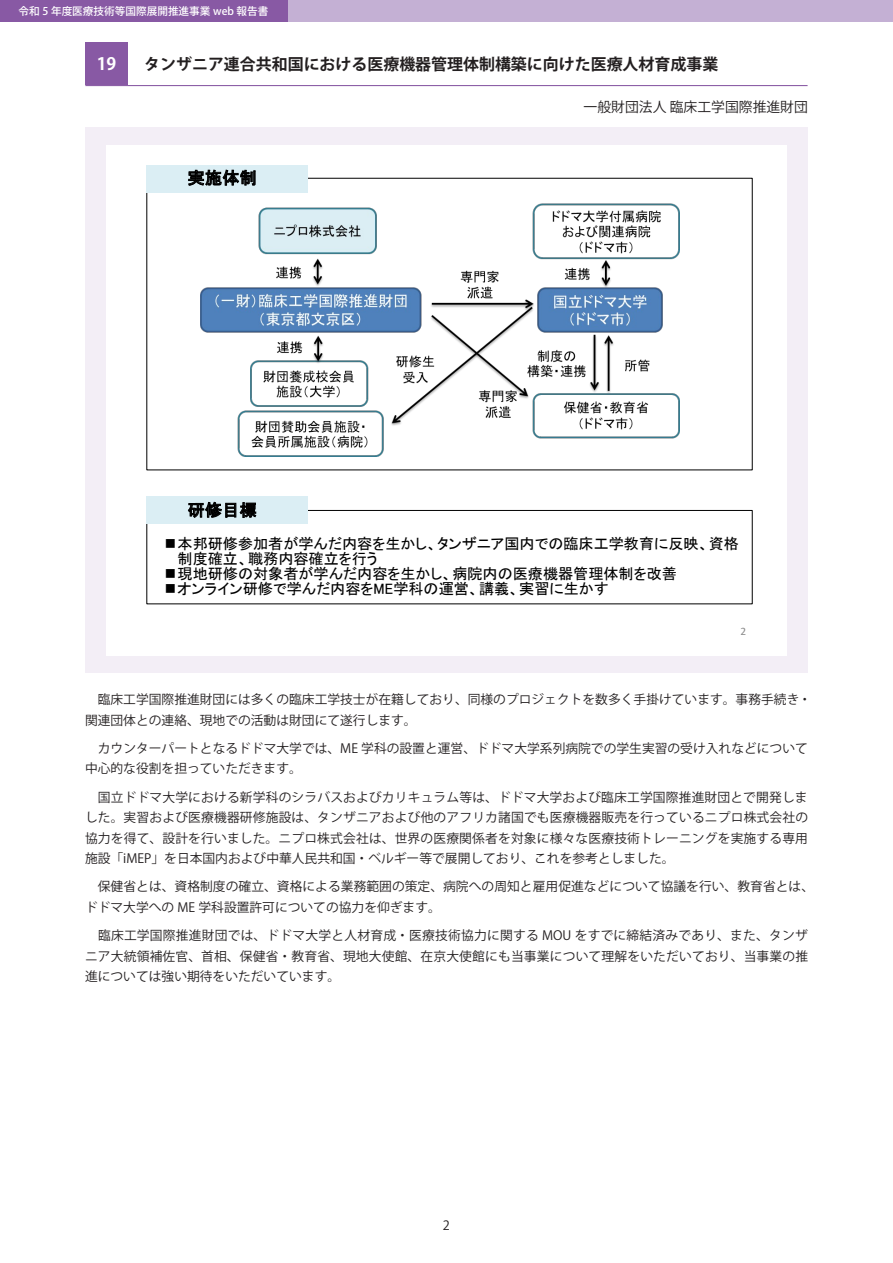
<style>
.page{position:relative;width:893px;height:1263px;background:#fff}
.page>*{position:absolute;margin:0;border:0;box-sizing:border-box;transform-origin:0 0}
.t1{font:700 16.95px "Koz Go Pr 6 N";color:#fff}
.t2{font:16.65px "MS P Gothic";letter-spacing:.02em;color:#000}
.t3{font:700 15.9px "Koz Go Pr 6 N";color:#231f20}
.t4{font:15.15px/15.1px "MS P Gothic";color:#000}
.t5{font:13.8px "Koz Go Pr 6 N";color:#231f20}
.t6{font:12.75px/20.2px "Koz Go Pr 6 N";color:#231f20}
.t7{font:11.4px "Calibri";color:#898989}
.t8{font:500 10.65px "Koz Go Pr 6 N";color:#fff}
</style>
<div class="page">
<div style="left:0;top:0;width:893px;height:21px;background:#c4b0d4"></div>
<div style="left:86px;top:128px;width:722px;height:545px;background:#f3eef6"></div>
<div style="left:0;top:0;width:287px;height:21px;background:#8859a4"></div>
<hr style="left:85px;top:85px;width:723px;height:1px;background:#8859a4">
<div style="left:85px;top:43px;width:43px;height:42px;background:#8859a4"></div>
<div style="left:107px;top:145px;width:680px;height:510px;background:#fff"></div>
<div style="left:147px;top:164px;width:161px;height:28px;background:#dbeef4"></div>
<div style="left:146px;top:510px;width:607px;height:94px;border:1px solid #000"></div>
<div style="left:147px;top:497px;width:161px;height:27px;background:#dbeef4"></div>
<img style="left:200px;top:204px;width:479px;height:253px">
<p class="t8" style="left:19px;top:5px;width:251px">令和 5 年度医療技術等国際展開推進事業 web 報告書</p>
<h1 class="t1" style="left:97px;top:54px;width:21px">19</h1>
<p class="t3" style="left:144px;top:56px;width:576px">タンザニア連合共和国における医療機器管理体制構築に向けた医療人材育成事業</p>
<p class="t5" style="left:584px;top:99px;width:226px">一般財団法人 臨床工学国際推進財団</p>
<h2 class="t2" style="left:188px;top:169px;width:71px">実施体制</h2>
<h2 class="t2" style="left:188px;top:502px;width:71px">研修目標</h2>
<p class="t4" style="left:178px;top:535px;width:563px;text-indent:-13px">■本邦研修参加者が学んだ内容を生かし、タンザニア国内での臨床工学教育に反映、資格制度確立、職務内容確立を行う</p>
<p class="t4" style="left:165px;top:566px;width:514px">■現地研修の対象者が学んだ内容を生かし、病院内の医療機器管理体制を改善</p>
<p class="t4" style="left:165px;top:581px;width:445px">■オンライン研修で学んだ内容をME学科の運営、講義、実習に生かす</p>
<p class="t7" style="left:740px;top:623px;width:7px">2</p>
<p class="t6" style="left:85px;top:690px;width:728px">　臨床工学国際推進財団には多くの臨床工学技士が在籍しており、同様のプロジェクトを数多く手掛けています。事務手続き・関連団体との連絡、現地での活動は財団にて遂行します。</p>
<p class="t6" style="left:85px;top:739px;width:724px">　カウンターパートとなるドドマ大学では、ME 学科の設置と運営、ドドマ大学系列病院での学生実習の受け入れなどについて中心的な役割を担っていただきます。</p>
<p class="t6" style="left:85px;top:788px;width:725px;text-align:justify">　国立ドドマ大学における新学科のシラバスおよびカリキュラム等は、ドドマ大学および臨床工学国際推進財団とで開発しました。実習および医療機器研修施設は、タンザニアおよび他のアフリカ諸国でも医療機器販売を行っているニプロ株式会社の協力を得て、設計を行いました。ニプロ株式会社は、世界の医療関係者を対象に様々な医療技術トレーニングを実施する専用施設「iMEP」を日本国内および中華人民共和国・ベルギー等で展開しており、これを参考としました。</p>
<p class="t6" style="left:85px;top:877px;width:731px">　保健省とは、資格制度の確立、資格による業務範囲の策定、病院への周知と雇用促進などについて協議を行い、教育省とは、ドドマ大学への ME 学科設置許可についての協力を仰ぎます。</p>
<p class="t6" style="left:85px;top:926px;width:725px;text-align:justify">　臨床工学国際推進財団では、ドドマ大学と人材育成・医療技術協力に関する MOU をすでに締結済みであり、また、タンザニア大統領補佐官、首相、保健省・教育省、現地大使館、在京大使館にも当事業について理解をいただいており、当事業の推進については強い期待をいただいています。</p>
<p class="t6" style="left:443px;top:1215px;width:9px">2</p>
</div>
